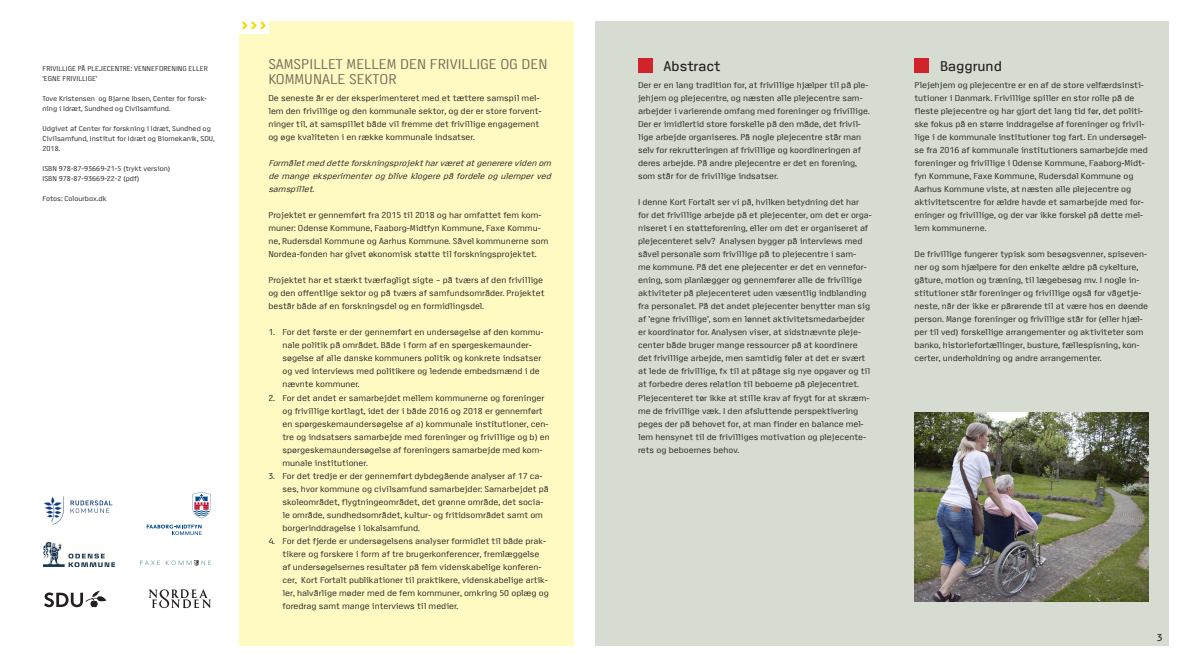
<style>
.page{position:relative;width:1191px;height:667px;background:#fff}
.page>*{position:absolute;margin:0;border:0;box-sizing:border-box;transform-origin:0 0}
.Rubrik-case{font:14px/15px "Access";color:#73675a}
.Rubrik{font:14px "Access";color:#231f20}
.t1{font:10px "Access";color:#231f20}
.Brødtekst{font:8.5px/13px "Access";color:#231f20}
.Brødtekst-2{font:italic 8.5px/13px "Access";color:#231f20;text-align:justify}
.Kolofon{font:7px/10px "Access";color:#231f20}
</style>
<div class="page">
<div style="left:240px;top:21px;width:334px;height:624px;background:#fffac1"></div>
<div style="left:595px;top:21px;width:574px;height:624px;background:#d6dcd1"></div>
<div style="left:240px;top:21px;width:29px;height:13px;background:#fff"></div>
<svg style="left:241px;top:22px;width:25px;height:7px"></svg>
<div style="left:638px;top:58px;width:14px;height:14px;background:#d1232a"></div>
<svg style="left:44px;top:590px;width:62px;height:16px"></svg>
<svg style="left:147px;top:524px;width:54px;height:10px"></svg>
<svg style="left:192px;top:492px;width:19px;height:26px"></svg>
<img style="left:140px;top:560px;width:71px;height:5px">
<img style="left:44px;top:496px;width:69px;height:28px">
<img style="left:44px;top:542px;width:71px;height:23px">
<svg style="left:149px;top:589px;width:62px;height:18px"></svg>
<div style="left:914px;top:58px;width:14px;height:14px;background:#d1232a"></div>
<img style="left:914px;top:412px;width:234px;height:189px">
<p class="Kolofon" style="left:43px;top:63px;width:167px">FRIVILLIGE PÅ PLEJECENTRE: VENNEFORENING ELLER ’EGNE FRIVILLIGE’</p>
<p class="Kolofon" style="left:43px;top:93px;width:166px">Tove Kristensen og Bjarne Ibsen, Center for forsk&shy;ning i Idræt, Sundhed og Civilsamfund.</p>
<p class="Kolofon" style="left:43px;top:123px;width:174px">Udgivet af Center for forskning i Idræt, Sundhed og<br>Civilsamfund, Institut for Idræt og Biomekanik, SDU,<br>2018.</p>
<p class="Kolofon" style="left:43px;top:163px;width:129px">ISBN 978-87-93669-21-5 (trykt version)</p>
<p class="Kolofon" style="left:43px;top:173px;width:98px">ISBN 978-87-93669-22-2 (pdf)</p>
<p class="Kolofon" style="left:43px;top:193px;width:66px">Fotos: Colourbox.dk</p>
<p class="Rubrik-case" style="left:268px;top:57px;width:281px">SAMSPILLET MELLEM DEN FRIVILLIGE OG DEN<br>KOMMUNALE SEKTOR</p>
<p class="Brødtekst" style="left:268px;top:92px;width:275px">De seneste år er der eksperimenteret med et tættere samspil mel&shy;lem den frivillige og den kommunale sektor, og der er store forvent&shy;ninger til, at samspillet både vil fremme det frivillige engagement og øge kvaliteten i en række kommunale indsatser.</p>
<p class="Brødtekst-2" style="left:268px;top:157px;width:286px">Formåletmed dette forskningsprojektharværetatgenerere viden om de mange eksperimenter og blive klogere på fordele og ulemper ved samspillet.</p>
<p class="Brødtekst" style="left:268px;top:209px;width:281px">Projektet er gennemført fra 2015 til 2018 og har omfattet fem kom&shy;muner: Odense Kommune, Faaborg-Midtfyn Kommune, Faxe Kommu&shy;ne, Rudersdal Kommune og Aarhus Kommune. Såvel kommunerne som Nordea-fonden har givet økonomisk støtte til forskningsprojektet.</p>
<p class="Brødtekst" style="left:268px;top:274px;width:277px">Projektet har et stærkt tværfagligt sigte – på tværs af den frivillige og den offentlige sektor og på tværs af samfundsområder. Projektet består både af en forskningsdel og en formidlingsdel.</p>
<p class="Brødtekst" style="left:282px;top:326px;width:262px;text-indent:-14px">1. For det første er der gennemført en undersøgelse af den kommu&shy;nale politik på området. Både i form af en spørgeskemaunder&shy;søgelse af alle danske kommuners politik og konkrete indsatser og ved interviews med politikere og ledende embedsmænd i de nævnte kommuner.</p>
<p class="Brødtekst" style="left:282px;top:391px;width:269px;text-indent:-14px">2. For det andet er samarbejdet mellem kommunerne og foreninger og frivillige kortlagt, idet der i både 2016 og 2018 er gennemført en spørgeskemaundersøgelse af a) kommunale institutioner, cen&shy;tre og indsatsers samarbejde med foreninger og frivillige og b) en spørgeskemaundersøgelse af foreningers samarbejde med kom&shy;munale institutioner.</p>
<p class="Brødtekst" style="left:282px;top:469px;width:268px;text-indent:-14px">3. For det tredje er der gennemført dybdegående analyser af 17 ca&shy;ses, hvor kommune og civilsamfund samarbejder: Samarbejdet på skoleområdet, flygtningeområdet, det grønne område, det socia&shy;le område, sundhedsområdet, kultur- og fritidsområdet samt om borgerinddragelse i lokalsamfund.</p>
<p class="Brødtekst" style="left:282px;top:534px;width:268px;text-indent:-14px">4. For det fjerde er undersøgelsens analyser formidlet til både prak&shy;tikere og forskere i form af tre brugerkonferencer, fremlæggelse af undersøgelsernes resultater på fem videnskabelige konferen&shy;cer, Kort Fortalt publikationer til praktikere, videnskabelige artik&shy;ler, halvårlige møder med de fem kommuner, omkring 50 oplæg og foredrag samt mange interviews til medier.</p>
<p class="Rubrik" style="left:663px;top:58px;width:58px">Abstract</p>
<p class="Brødtekst" style="left:638px;top:79px;width:233px">Der er en lang tradition for, at frivillige hjælper til på ple&shy;jehjem og plejecentre, og næsten alle plejecentre sam&shy;arbejder i varierende omfang med foreninger og frivillige.<br>Der er imidlertid store forskelle på den måde, det frivil&shy;lige arbejde organiseres. På nogle plejecentre står man selv for rekrutteringen af frivillige og koordineringen af deres arbejde. På andre plejecentre er det en forening, som står for de frivillige indsatser.</p>
<p class="Brødtekst" style="left:638px;top:196px;width:235px">I denne Kort Fortalt ser vi på, hvilken betydning det har for det frivillige arbejde på et plejecenter, om det er orga&shy;niseret i en støtteforening, eller om det er organiseret af plejecenteret selv? Analysen bygger på interviews med såvel personale som frivillige på to plejecentre i sam-<br>me kommune. På det ene plejecenter er det en vennefor&shy;ening, som planlægger og gennemfører alle de frivillige aktiviteter på plejecenteret uden væsentlig indblanding fra personalet. På det andet plejecenter benytter man sig af ’egne frivillige’, som en lønnet aktivitetsmedarbejder er koordinator for. Analysen viser, at sidstnævnte pleje&shy;center både bruger mange ressourcer på at koordinere det frivillige arbejde, men samtidig føler at det er svært at lede de frivillige, fx til at påtage sig nye opgaver og til at forbedre deres relation til beboerne på plejecentret.<br>Plejecenteret tør ikke at stille krav af frygt for at skræm&shy;me de frivillige væk. I den afsluttende perspektivering peges der på behovet for, at man finder en balance mel&shy;lem hensynet til de frivilliges motivation og plejecente&shy;rets og beboernes behov.</p>
<p class="Rubrik" style="left:940px;top:58px;width:63px">Baggrund</p>
<p class="Brødtekst" style="left:914px;top:79px;width:235px">Plejehjem og plejecentre er en af de store velfærdsinsti&shy;tutioner i Danmark. Frivillige spiller en stor rolle på de fleste plejecentre og har gjort det lang tid før, det politi&shy;ske fokus på en større inddragelse af foreninger og frivil&shy;lige i de kommunale institutioner tog fart. En undersøgel&shy;se fra 2016 af kommunale institutioners samarbejde med foreninger og frivillige i Odense Kommune, Faaborg-Midt&shy;fyn Kommune, Faxe Kommune, Rudersdal Kommune og Aarhus Kommune viste, at næsten alle plejecentre og aktivitetscentre for ældre havde et samarbejde med for&shy;eninger og frivillige, og der var ikke forskel på dette mel&shy;lem kommunerne.</p>
<p class="Brødtekst" style="left:914px;top:248px;width:235px">De frivillige fungerer typisk som besøgsvenner, spiseven&shy;ner og som hjælpere for den enkelte ældre på cykelture, gåture, motion og træning, til lægebesøg mv. I nogle in&shy;stitutioner står foreninger og frivillige også for vågetje&shy;neste, når der ikke er pårørende til at være hos en døende person. Mange foreninger og frivillige står for (eller hjæl&shy;per til ved) forskellige arrangementer og aktiviteter som banko, historiefortællinger, busture, fællespisning, kon&shy;certer, underholdning og andre arrangementer.</p>
<p class="t1" style="left:1156px;top:631px;width:7px">3</p>
</div>
